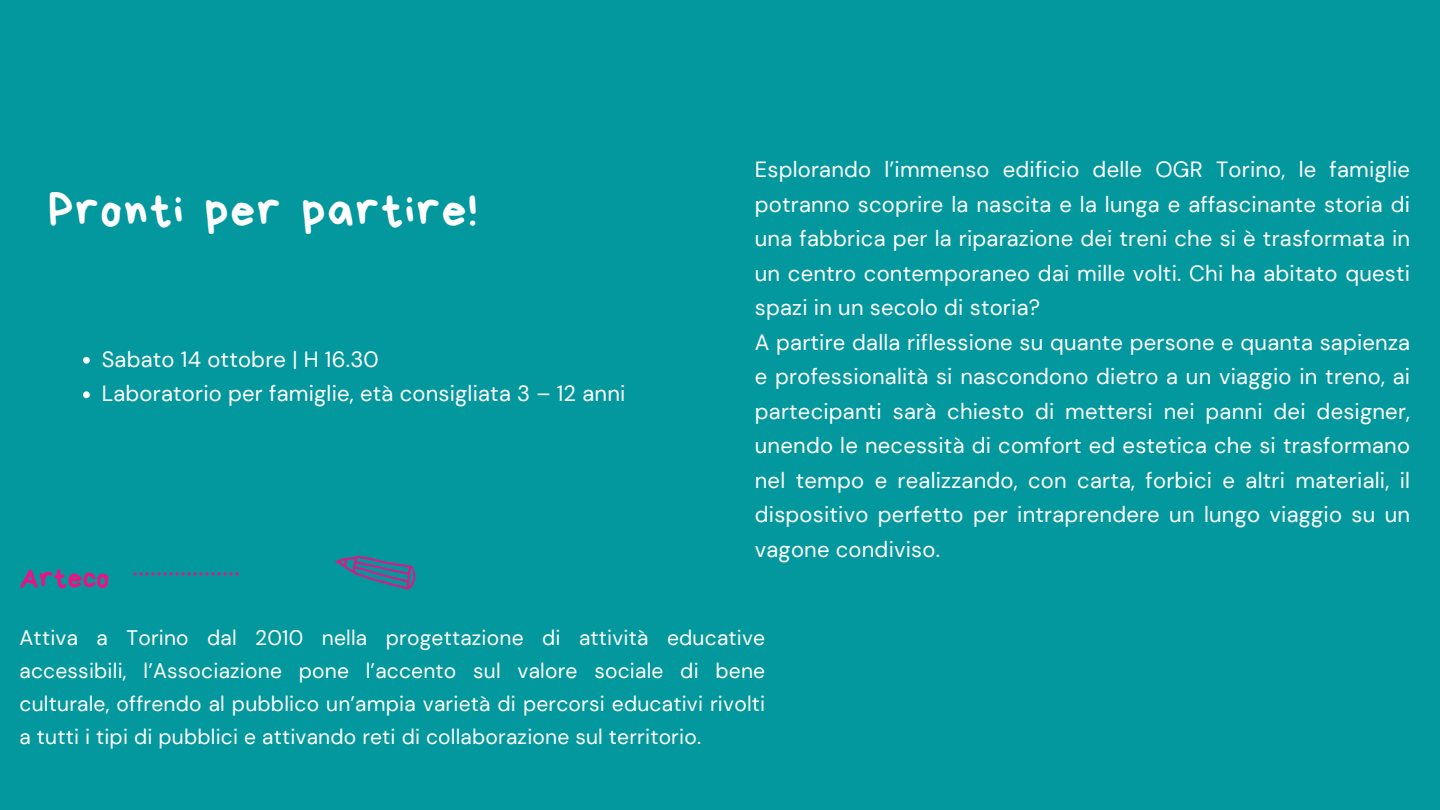
<style>
.page{position:relative;width:1440px;height:810px;background:#03989e}
.page>*{position:absolute;margin:0;border:0;box-sizing:border-box;transform-origin:0 0}
.t1{font:49px "Bryndan Write";letter-spacing:.035em;color:#fff}
.t2{font:29.5px "Bryndan Write";letter-spacing:.01em;color:#ed1182}
.t3{font:22px/34.5px "DM Sans";letter-spacing:.01em;color:#fff;text-align:justify}
.t4{font:21px/33px "DM Sans";letter-spacing:.01em;color:#fff;text-align:justify}
</style>
<div class="page">
<svg style="left:83px;top:357px;width:7px;height:7px"></svg>
<svg style="left:83px;top:391px;width:7px;height:7px"></svg>
<svg style="left:134px;top:572px;width:105px;height:3px"></svg>
<img style="left:335px;top:555px;width:81px;height:35px">
<p class="t1" style="left:49px;top:186px;width:430px">Pronti per partire!</p>
<p class="t3" style="left:102px;top:342px;width:279px">Sabato 14 ottobre | H 16.30</p>
<p class="t3" style="left:102px;top:376px;width:525px">Laboratorio per famiglie, età consigliata 3 – 12 anni</p>
<p class="t2" style="left:20px;top:563px;width:92px">Arteco</p>
<p class="t3" style="left:755px;top:153px;width:657px">Esplorando l’immenso edificio delle OGR Torino, le famiglie potranno scoprire la nascita e la lunga e affascinante storia di una fabbrica per la riparazione dei treni che si è trasformata in un centro contemporaneo dai mille volti. Chi ha abitato questi spazi in un secolo di storia?</p>
<p class="t3" style="left:755px;top:325px;width:657px">A partire dalla riflessione su quante persone e quanta sapienza e professionalità si nascondono dietro a un viaggio in treno, ai partecipanti sarà chiesto di mettersi nei panni dei designer, unendo le necessità di comfort ed estetica che si trasformano nel tempo e realizzando, con carta, forbici e altri materiali, il dispositivo perfetto per intraprendere un lungo viaggio su un vagone condiviso.</p>
<p class="t4" style="left:20px;top:621px;width:747px">Attiva a Torino dal 2010 nella progettazione di attività educative accessibili, l’Associazione pone l’accento sul valore sociale di bene culturale, offrendo al pubblico un’ampia varietà di percorsi educativi rivolti a tutti i tipi di pubblici e attivando reti di collaborazione sul territorio.</p>
</div>
